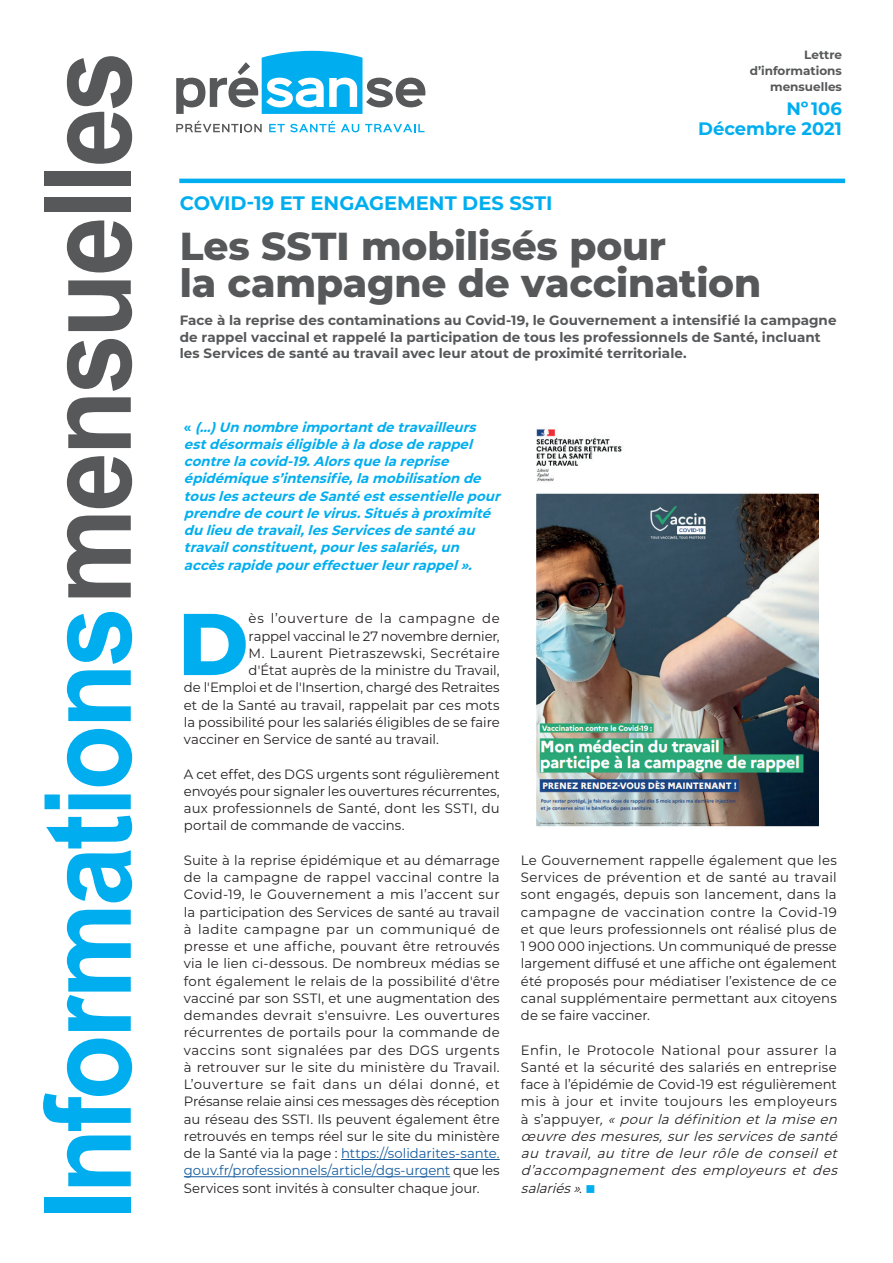
<style>
.page{position:relative;width:893px;height:1263px;background:#fff}
.page>*{position:absolute;margin:0;border:0;box-sizing:border-box;transform-origin:0 0}
.t1{font:700 120.45px "Arial";letter-spacing:-.03em;color:#00aeef;scale:.89 1}
.Article_1er_paragrap{font:800 87.45px "Montserrat";color:#00aeef}
.Surtitre_de_Une{font:800 39px/37.5px "Montserrat";letter-spacing:-.005em;color:#57585a}
.Surtitre_de_Une-2{font:700 19.5px "Montserrat";color:#00aeef}
.Surtitre_de_Une-3{font:700 18px "Montserrat";color:#00aeef}
.Article_Paragraphes{font:13.5px/17.2px "Montserrat";letter-spacing:.01em;color:#231f20;text-align:justify}
.Chapô_couleur{font:italic 700 13.5px/17.2px "Montserrat";color:#00aeef}
.Article_1er_paragrap-2{font:13.5px "Montserrat";color:#231f20}
.Surtitre_de_Une-4{font:700 13.5px/16.5px "Montserrat";letter-spacing:.005em;color:#57585a}
.Article_1er_paragrap-3{font:13.5px "Montserrat";letter-spacing:.02em;color:#231f20}
.Article_1er_paragrap-4{font:13.5px "Montserrat";letter-spacing:.045em;color:#231f20}
.t2{font:700 12px/15.8px "Montserrat";color:#57585a;text-align:right}
.s1{color:#57585a}
.s2{font-style:normal}
.s3{color:#175d9e}
.s4{font-style:italic}
.s5{color:#00aeef}
</style>
<div class="page">
<svg style="left:176px;top:120px;width:86px;height:12px"></svg>
<svg style="left:269px;top:120px;width:66px;height:12px"></svg>
<svg style="left:341px;top:124px;width:18px;height:8px"></svg>
<svg style="left:365px;top:124px;width:59px;height:8px"></svg>
<svg style="left:176px;top:51px;width:249px;height:63px"></svg>
<hr style="left:179px;top:179px;width:666px;height:4px;background:#00aeef">
<hr style="left:341px;top:1159px;width:159px;height:1px;background:#175d9e">
<hr style="left:184px;top:1176px;width:266px;height:1px;background:#175d9e">
<img style="left:536px;top:428px;width:282px;height:399px">
<h1 class="t1" style="left:4px;top:1220px;width:1315px;rotate:-90deg">Informations<span class="s1">mensuelles</span></h1>
<p class="t2" style="left:750px;top:46px;width:94px">Lettre d’informations mensuelles</p>
<p class="Surtitre_de_Une-3" style="left:786px;top:96px;width:57px">Nº 106</p>
<p class="Surtitre_de_Une-3" style="left:698px;top:116px;width:145px">Décembre 2021</p>
<p class="Surtitre_de_Une-2" style="left:180px;top:189px;width:374px">COVID-19 ET ENGAGEMENT DES SSTI</p>
<p class="Surtitre_de_Une" style="left:180px;top:225px;width:583px">Les SSTI mobilisés pour<br>la campagne de vaccination</p>
<p class="Surtitre_de_Une-4" style="left:180px;top:312px;width:658px">Face à la reprise des contaminations au Covid-19, le Gouvernement a intensifié la campagne de rappel vaccinal et rappelé la participation de tous les professionnels de Santé, incluant les Services de santé au travail avec leur atout de proximité territoriale.</p>
<p class="Chapô_couleur" style="left:184px;top:417px;width:322px"><span class="s2">«</span> (…)Un nombreimportantdetravailleurs estdésormaiséligibleàladosederappel contrelacovid-19.Alorsquelareprise épidémiques’intensifie,lamobilisation de touslesacteursdeSantéestessentiellepour prendredecourtlevirus.Situésàproximité du lieu detravail,lesServicesdesantéau travailconstituent,pourlessalariés,un accèsrapidepoureffectuerleurrappel».</p>
<p class="Article_1er_paragrap" style="left:178px;top:580px;width:72px">D</p>
<p class="Article_1er_paragrap-4" style="left:249px;top:609px;width:253px">ès l’ouverture de la campagne de</p>
<p class="Article_1er_paragrap-2" style="left:249px;top:626px;width:253px">rappel vaccinal le 27 novembre dernier,</p>
<p class="Article_1er_paragrap-3" style="left:249px;top:644px;width:253px">M. Laurent Pietraszewski, Secrétaire</p>
<p class="Article_1er_paragrap-2" style="left:249px;top:661px;width:253px">d'État auprès de la ministre du Travail,</p>
<p class="Article_1er_paragrap-2" style="left:184px;top:678px;width:317px">de l'Emploi et de l'Insertion, chargé des Retraites</p>
<p class="Article_1er_paragrap-2" style="left:184px;top:695px;width:317px">et de la Santé au travail, rappelait par ces mots</p>
<p class="Article_1er_paragrap-2" style="left:184px;top:713px;width:317px">la possibilité pour les salariés éligibles de se faire</p>
<p class="Article_1er_paragrap-2" style="left:184px;top:730px;width:257px">vacciner en Service de santé au travail.</p>
<p class="Article_Paragraphes" style="left:184px;top:765px;width:317px">A cet effet, des DGS urgents sont régulièrement envoyés pour signaler les ouvertures récurrentes, aux professionnels de Santé, dont les SSTI, du portail de commande de vaccins.</p>
<p class="Article_Paragraphes" style="left:184px;top:851px;width:317px">Suite à la reprise épidémique et au démarrage de la campagne de rappel vaccinal contre la Covid-19, le Gouvernement a mis l’accent sur la participation des Services de santé au travail à ladite campagne par un communiqué de presse et une affiche, pouvant être retrouvés via le lien ci-dessous. De nombreux médias se font également le relais de la possibilité d'être vacciné par son SSTI, et une augmentation des demandes devrait s'ensuivre. Les ouvertures récurrentes de portails pour la commande de vaccins sont signalées par des DGS urgents à retrouver sur le site du ministère du Travail.<br>L’ouverture se fait dans un délai donné, et Présanse relaie ainsi ces messages dès réception au réseau des SSTI. Ils peuvent également être retrouvés en temps réel sur le site du ministère de la Santé via la page : <span class="s3">https://solidarites-sante. gouv.fr/professionnels/article/dgs-urgent</span> que les Services sont invités à consulter chaque jour.</p>
<p class="Article_Paragraphes" style="left:521px;top:851px;width:317px">Le Gouvernement rappelle également que les Services de prévention et de santé au travail sont engagés, depuis son lancement, dans la campagne de vaccination contre la Covid-19 et que leurs professionnels ont réalisé plus de 1 900 000 injections. Un communiqué de presse largement diffusé et une affiche ont également été proposés pour médiatiser l’existence de ce canal supplémentaire permettant aux citoyens de se faire vacciner.</p>
<p class="Article_Paragraphes" style="left:521px;top:1041px;width:322px;text-align:left">Enfin, le Protocole National pour assurer la Santé et la sécurité des salariés en entreprise face à l’épidémie de Covid-19 est régulièrement mis à jour et invite toujours les employeurs à s ’ a p p u y e r<span class="s4">,«pourladéfinition etlamise en œuvredesmesures,surlesservicesdesanté au travail, au titre de leur rôle de conseil et d’accompagnement des employeurs et des salariés»</span>. <span class="s5">■</span></p>
</div>
